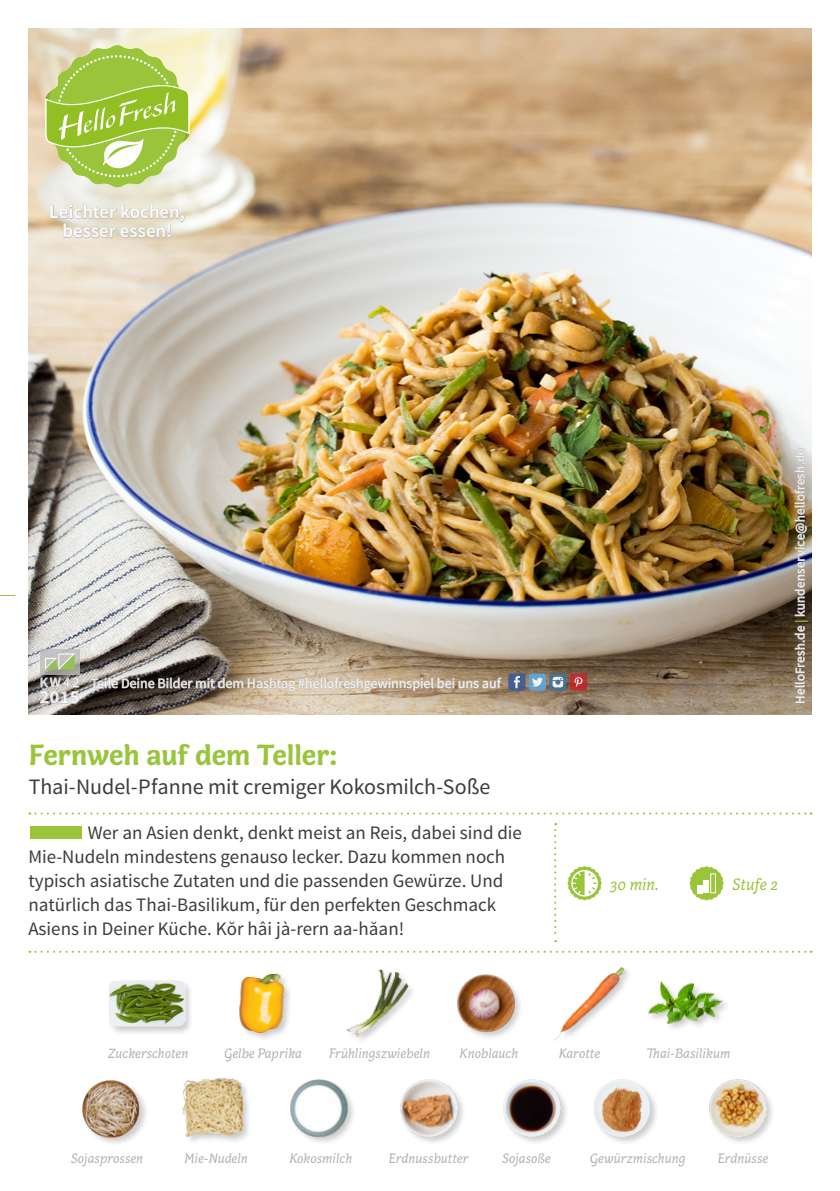
<style>
.page{position:relative;width:840px;height:1191px;background:#fff}
.page>*{position:absolute;margin:0;border:0;box-sizing:border-box;transform-origin:0 0}
.FRONT_Recipe_Title{font:700 30px "Capucine Basic";letter-spacing:-.005em;color:#9ac43a}
.FRONT_Recipe_Subtitl{font:22px "Source Sans Pro";letter-spacing:-.005em;color:#3c3c3b}
.FRONT___BACK_Running{font:19px/24px "Source Sans Pro";color:#3c3c3b}
.t1{font:600 19px/19px "Source Sans Pro";color:#fff;text-align:center}
.t2{font:600 18px "Source Sans Pro";color:#fff}
.FRONT_Icons{font:italic 17px "Capucine Basic";color:#9ac43a}
.FRONT_ingredients{font:italic 14px "Capucine Basic";color:#b3b2b2}
.t3{font:14px "Source Sans Pro";color:#fff}
.t4{font:13px "Source Sans Pro";letter-spacing:.02em;color:#fff}
.s1{font-weight:700;color:#9ac43a}
</style>
<div class="page">
<svg style="left:29px;top:812px;width:782px;height:2px"></svg>
<svg style="left:554px;top:823px;width:2px;height:119px"></svg>
<svg style="left:29px;top:950px;width:782px;height:2px"></svg>
<svg style="left:0;top:595px;width:15px;height:1px"></svg>
<img style="left:290px;top:1079px;width:63px;height:64px">
<img style="left:709px;top:1079px;width:63px;height:64px">
<img style="left:503px;top:1079px;width:63px;height:64px">
<img style="left:593px;top:1079px;width:63px;height:64px">
<img style="left:400px;top:1079px;width:63px;height:64px">
<img style="left:82px;top:1080px;width:64px;height:63px">
<img style="left:182px;top:1078px;width:67px;height:64px">
<div style="left:108px;top:979px;width:86px;height:57px;background:#000;opacity:.2"></div>
<img style="left:109px;top:979px;width:76px;height:57px">
<img style="left:239px;top:973px;width:51px;height:65px">
<img style="left:346px;top:969px;width:67px;height:71px">
<img style="left:457px;top:974px;width:63px;height:64px">
<img style="left:553px;top:967px;width:73px;height:74px">
<div style="left:646px;top:980px;width:84px;height:52px;background:#000;opacity:.2"></div>
<img style="left:646px;top:980px;width:77px;height:52px">
<img style="left:28px;top:28px;width:783px;height:686px">
<svg style="left:50px;top:204px;width:135px;height:48px;background:#dfd8c8"></svg>
<svg style="left:90px;top:673px;width:412px;height:24px;background:#9f917f"></svg>
<div style="left:508px;top:673px;width:17px;height:17px;background:#455d94;border-radius:3px"></div>
<svg style="left:513px;top:676px;width:6px;height:12px"></svg>
<svg style="left:549px;top:673px;width:17px;height:17px"></svg>
<svg style="left:552px;top:677px;width:11px;height:10px"></svg>
<svg style="left:528px;top:673px;width:17px;height:17px"></svg>
<svg style="left:531px;top:677px;width:11px;height:9px"></svg>
<div style="left:569px;top:673px;width:17px;height:17px;background:#bc2e2e;border-radius:3px"></div>
<svg style="left:574px;top:677px;width:8px;height:10px"></svg>
<svg style="left:45px;top:45px;width:144px;height:143px;background:#b7d16e"></svg>
<svg style="left:793px;top:625px;width:12px;height:78px"></svg>
<svg style="left:793px;top:447px;width:13px;height:170px;background:#9a9286"></svg>
<svg style="left:689px;top:866px;width:34px;height:34px"></svg>
<div style="left:710px;top:873px;width:5px;height:20px;border:1px solid #fff"></div>
<div style="left:30px;top:826px;width:52px;height:12px;background:#9ac43a"></div>
<svg style="left:567px;top:866px;width:34px;height:34px"></svg>
<svg style="left:40px;top:649px;width:39px;height:4px"></svg>
<svg style="left:39px;top:653px;width:41px;height:51px;background:#a8aa9f"></svg>
<p class="t1" style="left:50px;top:203px;width:137px">Leichter kochen, besser essen!</p>
<p class="t3" style="left:40px;top:674px;width:41px">KW42</p>
<p class="t2" style="left:40px;top:686px;width:41px">2015</p>
<p class="t3" style="left:91px;top:674px;width:411px">Teile Deine Bilder mit dem Hashtag #hellofreshgewinnspiel bei uns auf</p>
<p class="FRONT_Recipe_Title" style="left:29px;top:731px;width:310px">Fernweh auf dem Teller:</p>
<p class="FRONT_Recipe_Subtitl" style="left:29px;top:772px;width:463px">Thai-Nudel-Pfanne mit cremiger Kokosmilch-Soße</p>
<p class="FRONT___BACK_Running" style="left:28px;top:820px;width:495px;text-indent:59px">Wer an Asien denkt, denkt meist an Reis, dabei sind die Mie-Nudeln mindestens genauso lecker. Dazu kommen noch typisch asiatische Zutaten und die passenden Gewürze. Und natürlich das Thai-Basilikum, für den perfekten Geschmack Asiens in Deiner Küche. Kŏr hâi jà-rern aa-hăan!</p>
<p class="FRONT_Icons" style="left:609px;top:871px;width:50px">30 min.</p>
<p class="t4" style="left:791px;top:703px;width:257px;rotate:-90deg">HelloFresh.de <span class="s1">|</span> kundenservice@hellofresh.de</p>
<p class="FRONT_Icons" style="left:731px;top:871px;width:47px">Stufe 2</p>
<p class="FRONT_ingredients" style="left:108px;top:1042px;width:82px">Zuckerschoten</p>
<p class="FRONT_ingredients" style="left:224px;top:1042px;width:79px">Gelbe Paprika</p>
<p class="FRONT_ingredients" style="left:329px;top:1042px;width:102px">Frühlingszwiebeln</p>
<p class="FRONT_ingredients" style="left:459px;top:1042px;width:60px">Knoblauch</p>
<p class="FRONT_ingredients" style="left:558px;top:1042px;width:43px">Karotte</p>
<p class="FRONT_ingredients" style="left:646px;top:1042px;width:85px">Thai-Basilikum</p>
<p class="FRONT_ingredients" style="left:71px;top:1148px;width:74px">Sojasprossen</p>
<p class="FRONT_ingredients" style="left:184px;top:1148px;width:65px">Mie-Nudeln</p>
<p class="FRONT_ingredients" style="left:289px;top:1148px;width:64px">Kokosmilch</p>
<p class="FRONT_ingredients" style="left:388px;top:1148px;width:81px">Erdnussbutter</p>
<p class="FRONT_ingredients" style="left:502px;top:1148px;width:50px">Sojasoße</p>
<p class="FRONT_ingredients" style="left:589px;top:1148px;width:97px">Gewürzmischung</p>
<p class="FRONT_ingredients" style="left:717px;top:1148px;width:52px">Erdnüsse</p>
</div>
